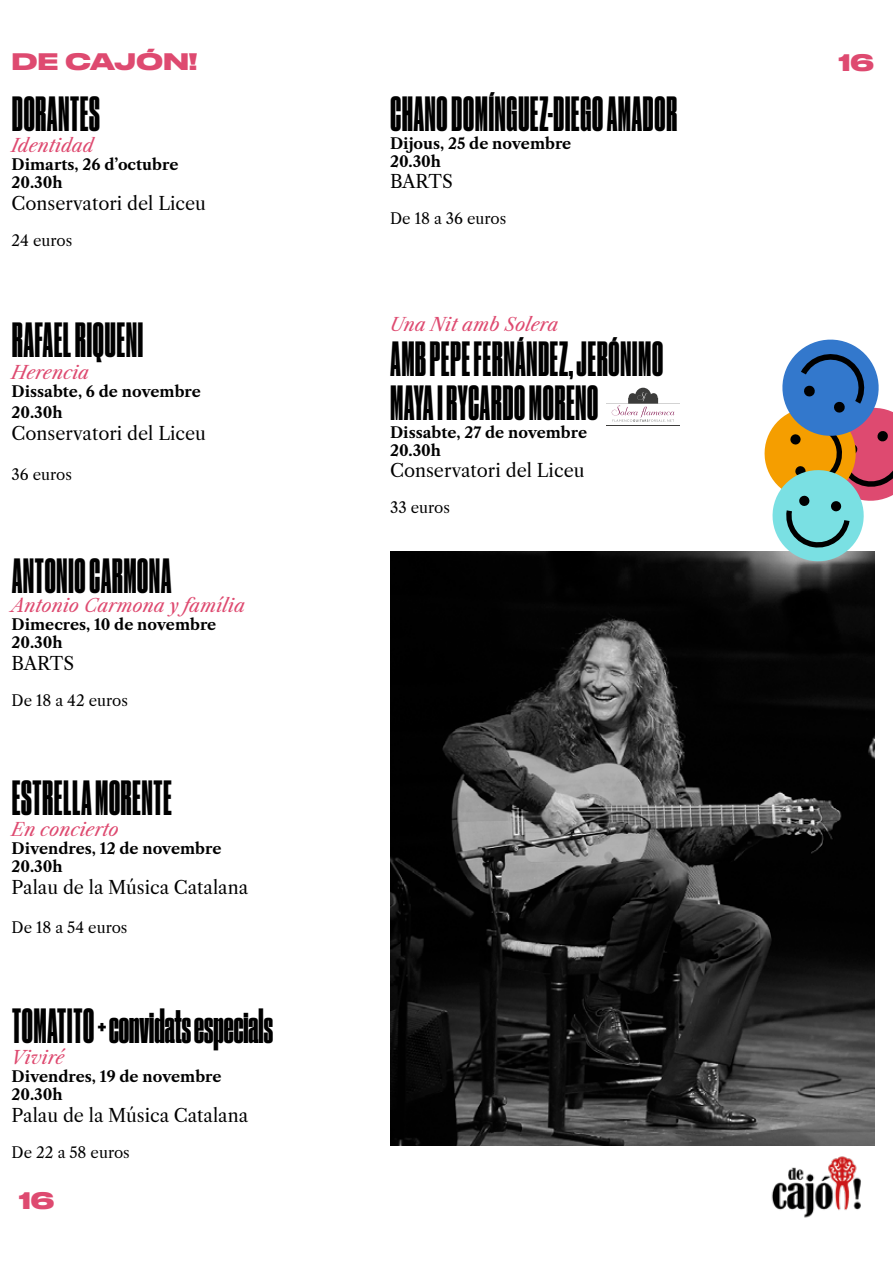
<style>
.page{position:relative;width:893px;height:1263px;background:#fff}
.page>*{position:absolute;margin:0;border:0;box-sizing:border-box;transform-origin:0 0}
.t1{font:46.5px/43.5px "Druk X Condensed Super";letter-spacing:.02em;color:#000}
.t2{font:46.5px "Druk X Condensed Super";color:#000}
.t3{font:700 22.5px "Druk Wide";color:#de4a70}
.t4{font:18px "Libre Caslon Text";color:#000}
.t5{font:italic 18px "Libre Caslon Text";color:#de4a70}
.t6{font:700 15px/18px "Libre Caslon Text";color:#000}
.t7{font:15px "Libre Caslon Text";color:#000}
</style>
<div class="page">
<img style="left:771px;top:1156px;width:90px;height:62px">
<hr style="left:606px;top:426px;width:74px;height:1px;background:#3c3c3b">
<svg style="left:606px;top:388px;width:74px;height:34px"></svg>
<img style="left:390px;top:552px;width:484px;height:594px">
<svg style="left:761px;top:339px;width:132px;height:226px"></svg>
<h2 class="t3" style="left:12px;top:43px;width:187px">DE CAJÓN!</h2>
<h1 class="t1" style="left:12px;top:92px;width:89px">DORANTES</h1>
<p class="t5" style="left:12px;top:135px;width:84px">Identidad</p>
<p class="t6" style="left:12px;top:156px;width:168px">Dimarts, 26 d’octubre<br>20.30h</p>
<p class="t4" style="left:12px;top:192px;width:196px">Conservatori del Liceu</p>
<p class="t7" style="left:12px;top:231px;width:62px">24 euros</p>
<h1 class="t1" style="left:12px;top:318px;width:132px">RAFAEL RIQUENI</h1>
<p class="t5" style="left:12px;top:361px;width:79px">Herencia</p>
<p class="t6" style="left:12px;top:381px;width:191px;line-height:21.6px">Dissabte, 6 de novembre<br>20.30h</p>
<p class="t4" style="left:12px;top:423px;width:196px">Conservatori del Liceu</p>
<p class="t7" style="left:12px;top:465px;width:62px">36 euros</p>
<h1 class="t1" style="left:12px;top:554px;width:161px">ANTONIO CARMONA</h1>
<p class="t5" style="left:12px;top:594px;width:235px">Antonio Carmona y família</p>
<p class="t6" style="left:12px;top:616px;width:206px">Dimecres, 10 de novembre<br>20.30h</p>
<p class="t4" style="left:12px;top:652px;width:64px">BARTS</p>
<p class="t7" style="left:12px;top:691px;width:118px">De 18 a 42 euros</p>
<h1 class="t1" style="left:12px;top:776px;width:161px">ESTRELLA MORENTE</h1>
<p class="t5" style="left:12px;top:819px;width:109px">En concierto</p>
<p class="t6" style="left:12px;top:840px;width:211px">Divendres, 12 de novembre<br>20.30h</p>
<p class="t4" style="left:12px;top:876px;width:238px">Palau de la Música Catalana</p>
<p class="t7" style="left:12px;top:919px;width:117px">De 18 a 54 euros</p>
<h1 class="t2" style="left:12px;top:998px;width:262px">TOMATITO + convidats especials</h1>
<p class="t5" style="left:12px;top:1047px;width:55px">Viviré</p>
<p class="t6" style="left:12px;top:1068px;width:211px">Divendres, 19 de novembre<br>20.30h</p>
<p class="t4" style="left:12px;top:1104px;width:238px">Palau de la Música Catalana</p>
<p class="t7" style="left:12px;top:1143px;width:120px">De 22 a 58 euros</p>
<h2 class="t3" style="left:19px;top:1182px;width:37px">16</h2>
<h1 class="t1" style="left:391px;top:92px;width:288px">CHANO DOMÍNGUEZ-DIEGO AMADOR</h1>
<p class="t6" style="left:390px;top:134px;width:183px">Dijous, 25 de novembre<br>20.30h</p>
<p class="t4" style="left:390px;top:171px;width:64px">BARTS</p>
<p class="t7" style="left:390px;top:210px;width:118px">De 18 a 36 euros</p>
<p class="t5" style="left:390px;top:314px;width:170px">Una Nit amb Solera</p>
<h1 class="t1" style="left:391px;top:337px;width:274px">AMB PEPE FERNÁNDEZ, JERÓNIMO<br>MAYA I RYCARDO MORENO</h1>
<p class="t6" style="left:390px;top:423px;width:199px">Dissabte, 27 de novembre<br>20.30h</p>
<p class="t4" style="left:390px;top:460px;width:196px">Conservatori del Liceu</p>
<p class="t7" style="left:390px;top:499px;width:61px">33 euros</p>
<h2 class="t3" style="left:839px;top:44px;width:37px">16</h2>
</div>
